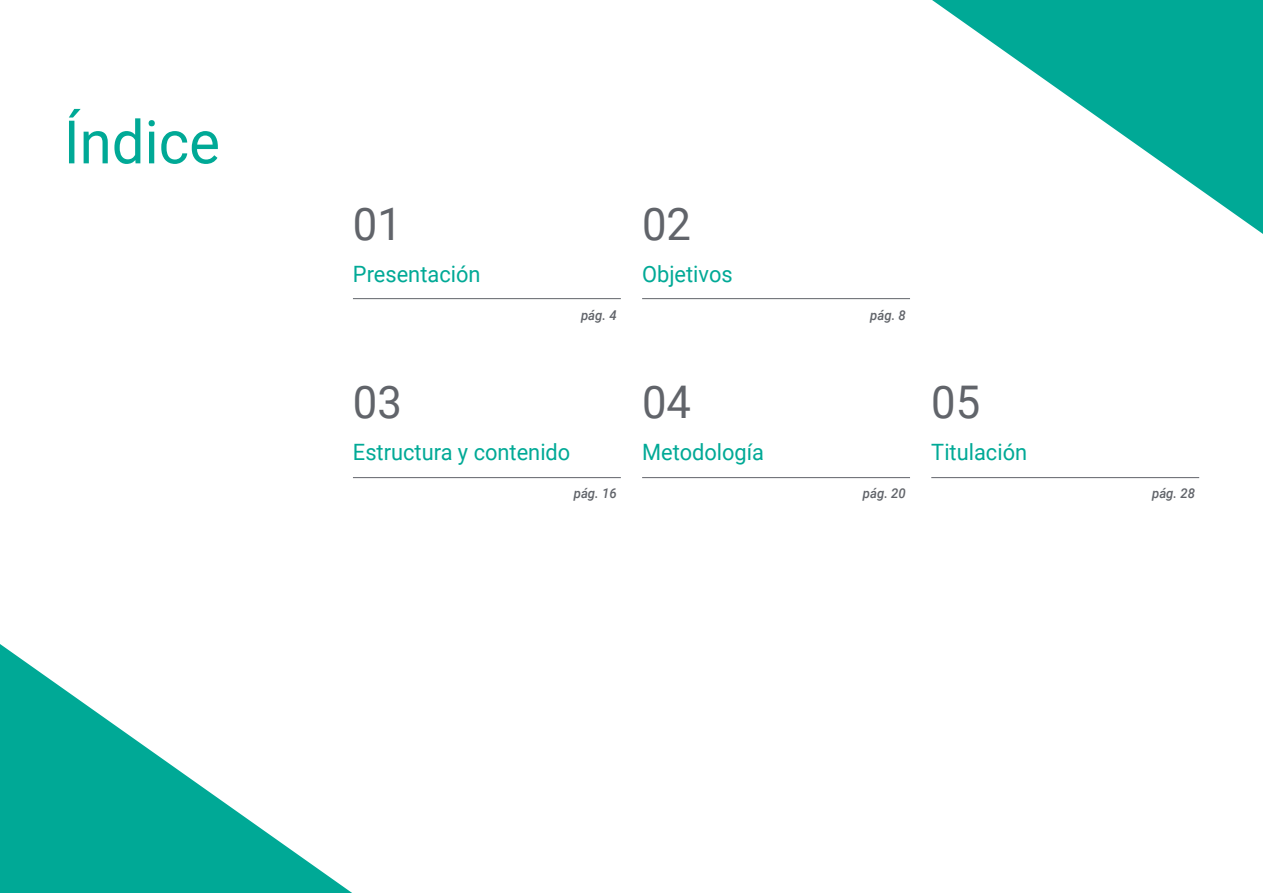
<style>
.page{position:relative;width:1263px;height:893px;background:#fff}
.page>*{position:absolute;margin:0;border:0;box-sizing:border-box;transform-origin:0 0}
.t1{font:60px "Roboto";color:#00a996}
.t2{font:45px "Roboto";color:#61646a}
.t3{font:22.5px "Roboto";color:#00a996}
.t4{font:italic 500 13.5px "Roboto";color:#61646a}
</style>
<div class="page">
<hr style="left:353px;top:298px;width:268px;height:1px;background:#61646a">
<hr style="left:353px;top:477px;width:268px;height:1px;background:#61646a">
<hr style="left:642px;top:298px;width:268px;height:1px;background:#61646a">
<hr style="left:642px;top:477px;width:268px;height:1px;background:#61646a">
<hr style="left:931px;top:477px;width:268px;height:1px;background:#61646a">
<svg style="left:0;top:644px;width:352px;height:249px"></svg>
<svg style="left:932px;top:0;width:331px;height:234px"></svg>
<h1 class="t1" style="left:64px;top:100px;width:158px">Índice</h1>
<h2 class="t2" style="left:353px;top:192px;width:51px">01</h2>
<h2 class="t2" style="left:642px;top:192px;width:51px">02</h2>
<p class="t3" style="left:353px;top:258px;width:129px">Presentación</p>
<p class="t3" style="left:642px;top:258px;width:92px">Objetivos</p>
<p class="t4" style="left:581px;top:305px;width:37px">pág. 4</p>
<p class="t4" style="left:870px;top:305px;width:37px">pág. 8</p>
<h2 class="t2" style="left:353px;top:370px;width:51px">03</h2>
<h2 class="t2" style="left:642px;top:370px;width:51px">04</h2>
<h2 class="t2" style="left:931px;top:370px;width:51px">05</h2>
<p class="t3" style="left:353px;top:436px;width:219px">Estructura y contenido</p>
<p class="t3" style="left:642px;top:436px;width:123px">Metodología</p>
<p class="t3" style="left:931px;top:436px;width:97px">Titulación</p>
<p class="t4" style="left:574px;top:483px;width:44px">pág. 16</p>
<p class="t4" style="left:863px;top:483px;width:44px">pág. 20</p>
<p class="t4" style="left:1152px;top:483px;width:44px">pág. 28</p>
</div>
